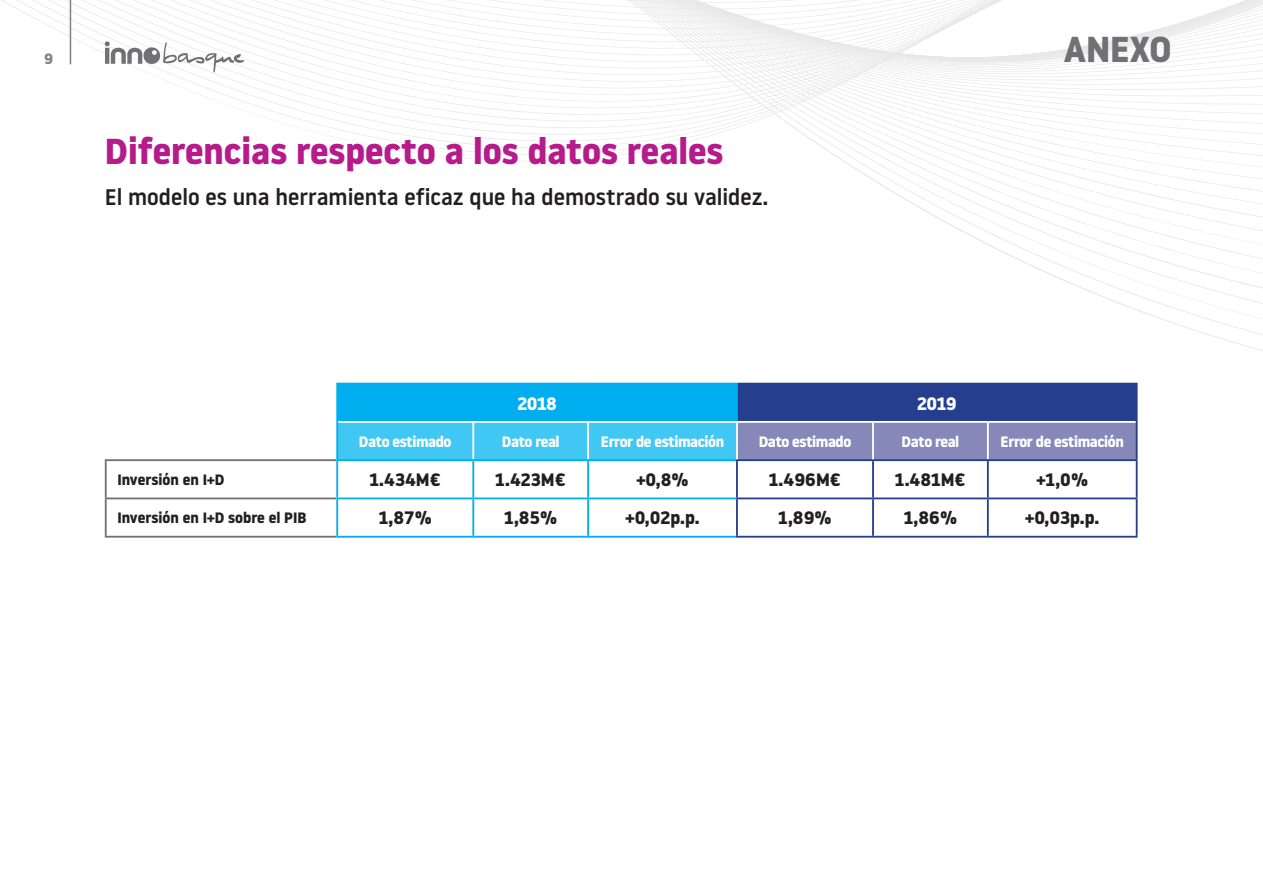
<style>
.page{position:relative;width:1263px;height:893px;background:#fff}
.page>*{position:absolute;margin:0;border:0;box-sizing:border-box;transform-origin:0 0}
.t1{font:700 36px "Noway";color:#b61a8b}
.t2{font:700 36px "Noway";color:#717074}
.t3{font:500 22.5px "Noway";color:#231f20}
.t4{font:700 18px "Noway";color:#231f20}
.t5{font:700 18px "Noway";letter-spacing:-.03em;color:#fff}
.t6{font:700 15px "Noway";letter-spacing:-.03em;color:#fff}
.t7{font:700 15px "Noway";color:#231f20}
.t8{font:700 15px "Noway";color:#808285}
</style>
<div class="page">
<svg style="left:1px;top:0;width:1262px;height:405px"></svg>
<svg style="left:105px;top:41px;width:139px;height:31px"></svg>
<hr style="left:70px;top:0;width:1px;height:64px;background:#808285">
<div style="left:337px;top:384px;width:400px;height:38px;background:#00aeef"></div>
<div style="left:737px;top:384px;width:400px;height:38px;background:#253f8e"></div>
<svg style="left:338px;top:423px;width:798px;height:36px;background:#63a7d7"></svg>
<hr style="left:472px;top:423px;width:2px;height:36px;background:#fff">
<hr style="left:587px;top:423px;width:2px;height:36px;background:#fff">
<hr style="left:987px;top:423px;width:2px;height:36px;background:#fff">
<hr style="left:105px;top:461px;width:2px;height:36px;background:#717074">
<hr style="left:105px;top:499px;width:2px;height:37px;background:#717074">
<hr style="left:105px;top:459px;width:231px;height:2px;background:#717074">
<hr style="left:105px;top:497px;width:231px;height:2px;background:#717074">
<hr style="left:105px;top:536px;width:231px;height:2px;background:#717074">
<hr style="left:336px;top:383px;width:137px;height:2px;background:#00aeef">
<hr style="left:336px;top:385px;width:2px;height:37px;background:#00aeef">
<hr style="left:473px;top:383px;width:115px;height:2px;background:#00aeef">
<hr style="left:588px;top:383px;width:150px;height:2px;background:#00aeef">
<hr style="left:336px;top:422px;width:2px;height:37px;background:#00aeef">
<hr style="left:336px;top:459px;width:137px;height:2px;background:#00aeef">
<hr style="left:336px;top:461px;width:2px;height:36px;background:#00aeef">
<hr style="left:473px;top:459px;width:115px;height:2px;background:#00aeef">
<hr style="left:588px;top:459px;width:148px;height:2px;background:#00aeef">
<hr style="left:336px;top:497px;width:137px;height:2px;background:#00aeef">
<hr style="left:336px;top:499px;width:2px;height:37px;background:#00aeef">
<hr style="left:473px;top:497px;width:115px;height:2px;background:#00aeef">
<hr style="left:588px;top:497px;width:148px;height:2px;background:#00aeef">
<hr style="left:336px;top:536px;width:137px;height:2px;background:#00aeef">
<hr style="left:473px;top:536px;width:115px;height:2px;background:#00aeef">
<hr style="left:588px;top:536px;width:148px;height:2px;background:#00aeef">
<hr style="left:1136px;top:422px;width:1px;height:37px;background:#253f8e">
<hr style="left:736px;top:459px;width:137px;height:2px;background:#253f8e">
<hr style="left:736px;top:461px;width:2px;height:36px;background:#253f8e">
<hr style="left:873px;top:459px;width:115px;height:2px;background:#253f8e">
<hr style="left:988px;top:459px;width:149px;height:2px;background:#253f8e">
<hr style="left:1136px;top:461px;width:1px;height:36px;background:#253f8e">
<hr style="left:736px;top:497px;width:137px;height:2px;background:#253f8e">
<hr style="left:736px;top:499px;width:2px;height:37px;background:#253f8e">
<hr style="left:873px;top:497px;width:115px;height:2px;background:#253f8e">
<hr style="left:988px;top:497px;width:149px;height:2px;background:#253f8e">
<hr style="left:1136px;top:499px;width:1px;height:37px;background:#253f8e">
<hr style="left:736px;top:536px;width:137px;height:2px;background:#253f8e">
<hr style="left:873px;top:536px;width:115px;height:2px;background:#253f8e">
<hr style="left:988px;top:536px;width:149px;height:2px;background:#253f8e">
<hr style="left:338px;top:421px;width:135px;height:2px;background:#fff">
<hr style="left:473px;top:421px;width:115px;height:2px;background:#fff">
<hr style="left:588px;top:421px;width:149px;height:2px;background:#fff">
<hr style="left:737px;top:421px;width:136px;height:2px;background:#fff">
<hr style="left:873px;top:421px;width:115px;height:2px;background:#fff">
<hr style="left:988px;top:421px;width:148px;height:2px;background:#fff">
<hr style="left:736px;top:423px;width:2px;height:36px;background:#fff">
<hr style="left:872px;top:423px;width:2px;height:36px;background:#fff">
<hr style="left:472px;top:461px;width:2px;height:36px;background:#00aeef">
<hr style="left:472px;top:499px;width:2px;height:37px;background:#00aeef">
<hr style="left:587px;top:461px;width:2px;height:36px;background:#00aeef">
<hr style="left:587px;top:499px;width:2px;height:37px;background:#00aeef">
<hr style="left:872px;top:461px;width:2px;height:36px;background:#253f8e">
<hr style="left:872px;top:499px;width:2px;height:37px;background:#253f8e">
<hr style="left:987px;top:461px;width:2px;height:36px;background:#253f8e">
<hr style="left:987px;top:499px;width:2px;height:37px;background:#253f8e">
<hr style="left:736px;top:385px;width:2px;height:36px;background:#00aeef">
<hr style="left:738px;top:383px;width:135px;height:2px;background:#253f8e">
<hr style="left:873px;top:383px;width:115px;height:2px;background:#253f8e">
<hr style="left:988px;top:383px;width:149px;height:2px;background:#253f8e">
<p class="t8" style="left:44px;top:50px;width:11px">9</p>
<p class="t1" style="left:105px;top:130px;width:620px">Diferencias respecto a los datos reales</p>
<p class="t3" style="left:105px;top:182px;width:665px">El modelo es una herramienta eficaz que ha demostrado su validez.</p>
<p class="t2" style="left:1064px;top:29px;width:109px">ANEXO</p>
<p class="t5" style="left:517px;top:393px;width:41px">2018</p>
<p class="t5" style="left:917px;top:393px;width:41px">2019</p>
<p class="t6" style="left:359px;top:433px;width:94px">Dato estimado</p>
<p class="t6" style="left:502px;top:433px;width:59px">Dato real</p>
<p class="t6" style="left:601px;top:433px;width:125px">Error de estimación</p>
<p class="t6" style="left:759px;top:433px;width:94px">Dato estimado</p>
<p class="t6" style="left:901px;top:433px;width:59px">Dato real</p>
<p class="t6" style="left:1001px;top:433px;width:125px">Error de estimación</p>
<p class="t7" style="left:117px;top:471px;width:109px">Inversión en I+D</p>
<p class="t4" style="left:369px;top:469px;width:73px">1.434M€</p>
<p class="t4" style="left:495px;top:469px;width:72px">1.423M€</p>
<p class="t4" style="left:636px;top:469px;width:54px">+0,8%</p>
<p class="t4" style="left:769px;top:469px;width:74px">1.496M€</p>
<p class="t4" style="left:895px;top:469px;width:73px">1.481M€</p>
<p class="t4" style="left:1036px;top:469px;width:53px">+1,0%</p>
<p class="t7" style="left:117px;top:509px;width:191px">Inversión en I+D sobre el PIB</p>
<p class="t4" style="left:379px;top:508px;width:55px">1,87%</p>
<p class="t4" style="left:504px;top:508px;width:55px">1,85%</p>
<p class="t4" style="left:625px;top:508px;width:76px">+0,02p.p.</p>
<p class="t4" style="left:778px;top:508px;width:55px">1,89%</p>
<p class="t4" style="left:904px;top:508px;width:55px">1,86%</p>
<p class="t4" style="left:1025px;top:508px;width:76px">+0,03p.p.</p>
</div>
